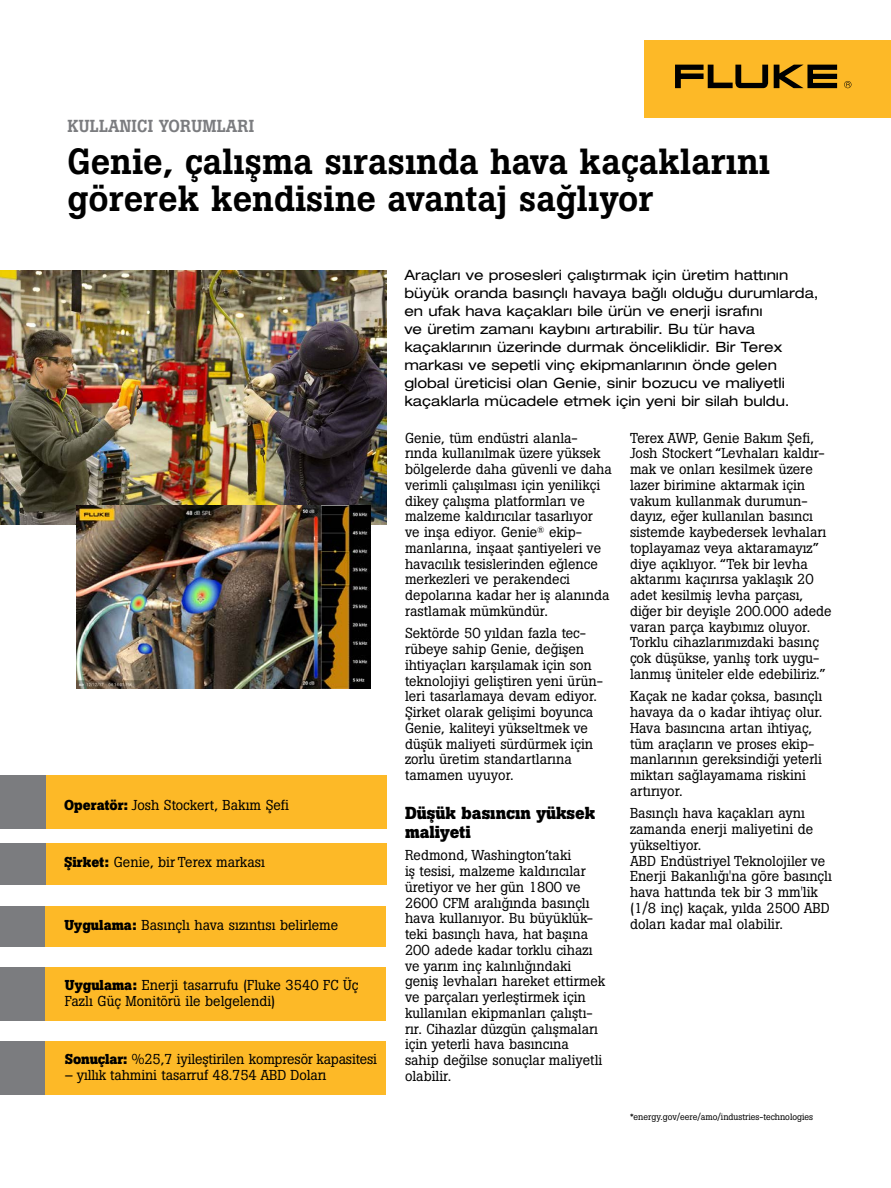
<style>
.page{position:relative;width:891px;height:1188px;background:#fff}
.page>*{position:absolute;margin:0;border:0;box-sizing:border-box;transform-origin:0 0}
.t1{font:500 36px/37.5px "Boton Pro";color:#000}
.t2{font:700 17.25px/18.8px "Boton Pro";color:#000}
.t3{font:500 17.25px "Boton Pro";letter-spacing:.01em;color:#7b7c7f}
.t4{font:14.25px/15.8px "Boton Pro";color:#000}
.t5{font:expanded 14.25px/18px "Helvetica Neue LT Pro";color:#000}
.t6{font:9px "Boton Pro";color:#000}
.s1{font-weight:700}
</style>
<div class="page">
<div style="left:645px;top:40px;width:246px;height:78px;background:#fdb927"></div>
<svg style="left:774px;top:65px;width:63px;height:23px"></svg>
<svg style="left:675px;top:65px;width:93px;height:23px"></svg>
<svg style="left:844px;top:81px;width:7px;height:7px"></svg>
<img style="left:0;top:270px;width:387px;height:255px">
<div style="left:0;top:844px;width:387px;height:41px;background:#fdb927"></div>
<div style="left:0;top:844px;width:45px;height:41px;background:#7b7c7f"></div>
<div style="left:0;top:775px;width:387px;height:54px;background:#fdb927"></div>
<div style="left:0;top:775px;width:45px;height:54px;background:#7b7c7f"></div>
<div style="left:0;top:906px;width:386px;height:41px;background:#fdb927"></div>
<div style="left:0;top:906px;width:44px;height:41px;background:#7b7c7f"></div>
<div style="left:0;top:967px;width:386px;height:54px;background:#fdb927"></div>
<div style="left:0;top:967px;width:45px;height:54px;background:#7b7c7f"></div>
<div style="left:0;top:1041px;width:386px;height:54px;background:#fdb927"></div>
<div style="left:0;top:1041px;width:45px;height:54px;background:#7b7c7f"></div>
<img style="left:76px;top:505px;width:294px;height:184px">
<p class="t3" style="left:68px;top:115px;width:188px">KULLANICI YORUMLARI</p>
<h1 class="t1" style="left:68px;top:143px;width:704px">Genie, çalışma sırasında hava kaçaklarını görerek kendisine avantaj sağlıyor</h1>
<p class="t4" style="left:64px;top:797px;width:226px"><span class="s1">Operatör:</span> Josh Stockert, Bakım Şefi</p>
<p class="t4" style="left:64px;top:855px;width:202px"><span class="s1">Şirket:</span> Genie, bir Terex markası</p>
<p class="t4" style="left:65px;top:918px;width:275px"><span class="s1">Uygulama:</span> Basınçlı hava sızıntısı belirleme</p>
<p class="t4" style="left:65px;top:977px;width:295px;line-height:16.5px"><span class="s1">Uygulama:</span> Enerji tasarrufu (Fluke 3540 FC Üç<br>Fazlı Güç Monitörü ile belgelendi)</p>
<p class="t4" style="left:65px;top:1051px;width:314px"><span class="s1">Sonuçlar:</span> %25,7 iyileştirilen kompresör kapasitesi</p>
<p class="t4" style="left:65px;top:1067px;width:263px">– yıllık tahmini tasarruf 48.754 ABD Doları</p>
<p class="t5" style="left:404px;top:266px;width:416px">Araçları ve prosesleri çalıştırmak için üretim hattının büyük oranda basınçlı havaya bağlı olduğu durumlarda, en ufak hava kaçakları bile ürün ve enerji israfını<br>ve üretim zamanı kaybını artırabilir. Bu tür hava kaçaklarının üzerinde durmak önceliklidir. Bir Terex markası ve sepetli vinç ekipmanlarının önde gelen global üreticisi olan Genie, sinir bozucu ve maliyetli kaçaklarla mücadele etmek için yeni bir silah buldu.</p>
<p class="t4" style="left:405px;top:430px;width:208px">Genie, tüm endüstri alanla&shy;rında kullanılmak üzere yüksek bölgelerde daha güvenli ve daha verimli çalışılması için yenilikçi dikey çalışma platformları ve malzeme kaldırıcılar tasarlıyor<br>ve inşa ediyor. Genie<sup>®</sup> ekip&shy;manlarına, inşaat şantiyeleri ve havacılık tesislerinden eğlence merkezleri ve perakendeci depolarına kadar her iş alanında rastlamak mümkündür.</p>
<p class="t4" style="left:405px;top:626px;width:199px">Sektörde 50 yıldan fazla tec&shy;rübeye sahip Genie, değişen ihtiyaçları karşılamak için son teknolojiyi geliştiren yeni ürün&shy;leri tasarlamaya devam ediyor.<br>Şirket olarak gelişimi boyunca<br>Genie, kaliteyi yükseltmek ve düşük maliyeti sürdürmek için zorlu üretim standartlarına tamamen uyuyor.</p>
<p class="t2" style="left:405px;top:804px;width:192px">Düşük basıncın yüksek maliyeti</p>
<p class="t4" style="left:405px;top:848px;width:202px">Redmond, Washington’taki<br>iş tesisi, malzeme kaldırıcılar üretiyor ve her gün 1800 ve<br>2600 CFM aralığında basınçlı hava kullanıyor. Bu büyüklük&shy;teki basınçlı hava, hat başına<br>200 adede kadar torklu cihazı ve yarım inç kalınlığındaki geniş levhaları hareket ettirmek ve parçaları yerleştirmek için kullanılan ekipmanları çalıştı&shy;rır. Cihazlar düzgün çalışmaları için yeterli hava basıncına sahip değilse sonuçlar maliyetli olabilir.</p>
<p class="t4" style="left:630px;top:430px;width:203px">Terex AWP, Genie Bakım Şefi,<br>Josh Stockert “Levhaları kaldır&shy;mak ve onları kesilmek üzere lazer birimine aktarmak için vakum kullanmak durumun&shy;dayız, eğer kullanılan basıncı sistemde kaybedersek levhaları toplayamaz veya aktaramayız” diye açıklıyor. “Tek bir levha aktarımı kaçırırsa yaklaşık 20 adet kesilmiş levha parçası, diğer bir deyişle 200.000 adede varan parça kaybımız oluyor.<br>Torklu cihazlarımızdaki basınç çok düşükse, yanlış tork uygu&shy;lanmış üniteler elde edebiliriz.”</p>
<p class="t4" style="left:630px;top:689px;width:194px">Kaçak ne kadar çoksa, basınçlı havaya da o kadar ihtiyaç olur.<br>Hava basıncına artan ihtiyaç, tüm araçların ve proses ekip&shy;manlarının gereksindiği yeterli miktarı sağlayamama riskini artırıyor.</p>
<p class="t4" style="left:630px;top:806px;width:203px">Basınçlı hava kaçakları aynı zamanda enerji maliyetini de yükseltiyor.<br>ABD Endüstriyel Teknolojiler ve<br>Enerji Bakanlığı'na göre basınçlı hava hattında tek bir 3 mm'lik (1/8 inç) kaçak, yılda 2500 ABD doları kadar mal olabilir.</p>
<p class="t6" style="left:630px;top:1111px;width:185px">*energy.gov/eere/amo/industries-technologies</p>
</div>
